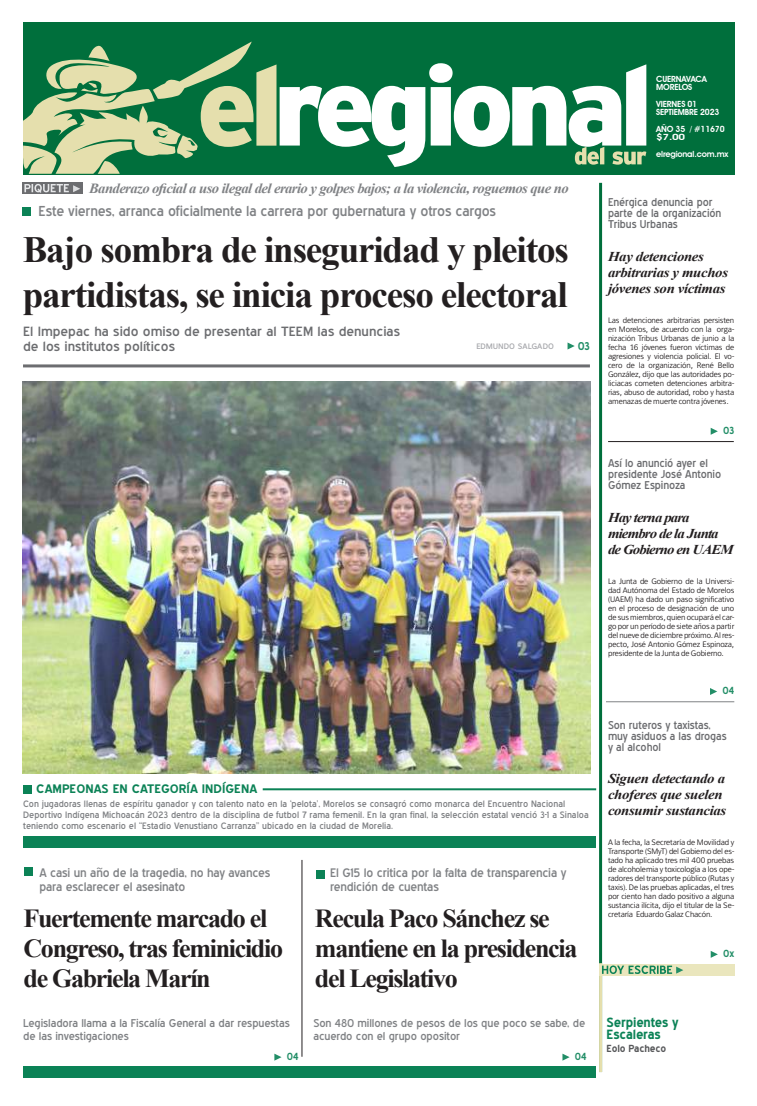
<style>
.page{position:relative;width:757px;height:1106px;background:#fff}
.page>*{position:absolute;margin:0;border:0;box-sizing:border-box;transform-origin:0 0}
.t1{font:700 37px/45px "Times New Roman";letter-spacing:-.03em;color:#231f20}
.t2{font:700 26px/30px "Times New Roman";letter-spacing:-.05em;color:#231f20}
.t3{font:italic 700 14px "Times New Roman";letter-spacing:-.04em;color:#808285;scale:1.05 1}
.t4{font:14px "Blue Highway";letter-spacing:-.015em;color:#808285;scale:1.05 1}
.t5{font:italic 700 13.5px/16px "Times New Roman";letter-spacing:-.025em;color:#231f20;scale:1.1 1}
.t6{font:italic 700 13.5px/16px "Times New Roman";letter-spacing:-.06em;color:#231f20;scale:1.1 1}
.t7{font:13px/15px "Blue Highway";color:#6c6d70;scale:1.1 1}
.t8{font:700 13px/12.5px "Blue Highway";letter-spacing:-.015em;color:#0b8256;scale:1.05 1}
.t9{font:12px/14px "Blue Highway";letter-spacing:-.015em;color:#808285;scale:1.05 1}
.t10{font:700 12px "Blue Highway";color:#0b8256;scale:1.1 1}
.t11{font:11px/11px "Blue Highway";letter-spacing:-.01em;color:#6c6d70}
.t12{font:11px/13px "Blue Highway";letter-spacing:-.01em;color:#808285;scale:1.05 1}
.t13{font:700 11px "Blue Highway";color:#228e67}
.t14{font:700 10px "Blue Highway";letter-spacing:-.015em;color:#57585a;scale:1.05 1}
.t15{font:700 10px "Blue Highway";letter-spacing:-.005em;color:#228e67}
.t16{font:9px/11px "Blue Highway";color:#808285;scale:1.05 1}
.t17{font:600 8.5px/8.3px "Avant Garde IT Cby BT";letter-spacing:-.02em;color:#fff}
.t18{font:8px/9px "Fran Klein";letter-spacing:-.015em;color:#231f20;text-align:justify}
.t19{font:700 8px "Fran Klein";color:#a8a9ad;scale:1.05 1}
</style>
<div class="page">
<div style="left:23px;top:183px;width:60px;height:11px;background:#6c6d70"></div>
<div style="left:23px;top:207px;width:8px;height:8px;background:#0b8256"></div>
<div style="left:23px;top:785px;width:8px;height:8px;background:#0b8256"></div>
<div style="left:316px;top:870px;width:8px;height:8px;background:#0b8256"></div>
<hr style="left:599px;top:183px;width:3px;height:889px;background:#006f3c">
<hr style="left:599px;top:963px;width:3px;height:109px;background:#e5dfad">
<svg style="left:567px;top:342px;width:8px;height:7px"></svg>
<hr style="left:23px;top:364px;width:567px;height:3px;background:#6c6d70">
<div style="left:23px;top:836px;width:573px;height:11px;background:#0b8256"></div>
<div style="left:23px;top:1066px;width:573px;height:11px;background:#0b8256"></div>
<svg style="left:24px;top:184px;width:56px;height:9px"></svg>
<hr style="left:263px;top:788px;width:333px;height:2px;background:#0b8256">
<div style="left:24px;top:867px;width:9px;height:8px;background:#0b8256"></div>
<svg style="left:274px;top:1053px;width:8px;height:7px"></svg>
<svg style="left:562px;top:1053px;width:8px;height:7px"></svg>
<hr style="left:301px;top:860px;width:1px;height:196px;background:#231f20">
<hr style="left:606px;top:701px;width:128px;height:1px;background:#808285">
<hr style="left:608px;top:441px;width:126px;height:1px;background:#231f20">
<div style="left:23px;top:22px;width:711px;height:152px;background:#006f3c"></div>
<svg style="left:280px;top:63px;width:366px;height:104px"></svg>
<svg style="left:24px;top:42px;width:252px;height:132px"></svg>
<svg style="left:575px;top:147px;width:71px;height:18px"></svg>
<div style="left:600px;top:964px;width:135px;height:11px;background:#eae6bd"></div>
<svg style="left:602px;top:965px;width:82px;height:9px"></svg>
<svg style="left:711px;top:428px;width:7px;height:7px"></svg>
<svg style="left:710px;top:688px;width:7px;height:7px"></svg>
<svg style="left:711px;top:951px;width:7px;height:6px"></svg>
<img style="left:23px;top:381px;width:567px;height:393px">
<h3 class="t3" style="left:89px;top:179px;width:458px">Banderazo oficial a uso ilegal del erario y golpes bajos; a la violencia, roguemos que no</h3>
<h3 class="t4" style="left:39px;top:202px;width:437px">Este viernes, arranca oficialmente la carrera por gubernatura y otros cargos</h3>
<h1 class="t1" style="left:23px;top:226px;width:548px">Bajo sombra de inseguridad y pleitos partidistas, se inicia proceso electoral</h1>
<h3 class="t7" style="left:23px;top:324px;width:344px">El Impepac ha sido omiso de presentar al TEEM las denuncias de los institutos políticos</h3>
<p class="t19" style="left:476px;top:342px;width:75px">EDMUNDO SALGADO</p>
<h3 class="t13" style="left:578px;top:339px;width:14px">03</h3>
<h3 class="t10" style="left:36px;top:782px;width:202px">CAMPEONAS EN CATEGORÍA INDÍGENA</h3>
<p class="t16" style="left:23px;top:798px;width:540px">Con jugadoras llenas de espíritu ganador y con talento nato en la ‘pelota’, Morelos se consagró como monarca del Encuentro Nacional<br>Deportivo Indígena Michoacán 2023 dentro de la disciplina de futbol 7 rama femenil. En la gran final, la selección estatal venció 3-1 a Sinaloa teniendo como escenario el “Estadio Venustiano Carranza” ubicado en la ciudad de Morelia.</p>
<h3 class="t9" style="left:39px;top:865px;width:222px">A casi un año de la tragedia, no hay avances para esclarecer el asesinato</h3>
<h2 class="t2" style="left:24px;top:902px;width:261px">Fuertemente marcado el<br>Congreso, tras feminicidio de Gabriela Marín</h2>
<h3 class="t9" style="left:330px;top:865px;width:227px">El G15 lo critica por la falta de transparencia y rendición de cuentas</h3>
<h2 class="t2" style="left:315px;top:902px;width:264px">Recula Paco Sánchez se mantiene en la presidencia del Legislativo</h2>
<h3 class="t12" style="left:23px;top:1016px;width:255px">Legisladora llama a la Fiscalía General a dar respuestas de las investigaciones</h3>
<p class="t15" style="left:287px;top:1050px;width:13px">04</p>
<p class="t15" style="left:575px;top:1050px;width:13px">04</p>
<h3 class="t12" style="left:313px;top:1016px;width:260px">Son 480 millones de pesos de los que poco se sabe, de acuerdo con el grupo opositor</h3>
<p class="t17" style="left:656px;top:75px;width:52px">CUERNAVACA<br>MORELOS</p>
<p class="t17" style="left:656px;top:100px;width:65px">VIERNES 01<br>SEPTIEMBRE 2023</p>
<p class="t17" style="left:656px;top:125px;width:70px">AÑO 35 / #11670 $7.00</p>
<p class="t17" style="left:656px;top:149px;width:74px">elregional.com.mx</p>
<h3 class="t11" style="left:608px;top:197px;width:115px">Enérgica denuncia por parte de la organización<br>Tribus Urbanas</h3>
<h3 class="t5" style="left:608px;top:248px;width:111px">Hay detenciones arbitrarias y muchos jóvenes son víctimas</h3>
<p class="t18" style="left:608px;top:315px;width:128px">Las detenciones arbitrarias persisten en Morelos, de acuerdo con la orga&shy;nización Tribus Urbanas de junio a la fecha 16 jóvenes fueron víctimas de agresiones y violencia policial. El vo&shy;cero de la organización, René Bello González, dijo que las autoridades po&shy;liciacas cometen detenciones arbitra&shy;rias, abuso de autoridad, robo y hasta amenazas de muerte contra jóvenes.</p>
<p class="t15" style="left:723px;top:424px;width:13px">03</p>
<h3 class="t11" style="left:608px;top:457px;width:115px">Así lo anunció ayer el presidente José Antonio<br>Gómez Espinoza</h3>
<h3 class="t6" style="left:608px;top:509px;width:116px">Hay terna para miembro de la Junta de Gobierno en UAEM</h3>
<p class="t18" style="left:608px;top:576px;width:128px">La Junta de Gobierno de la Universi&shy;dad Autónoma del Estado de Morelos (UAEM) ha dado un paso significativo en el proceso de designación de uno de sus miembros, quien ocupará el car&shy;go por un período de siete años a partir del nueve de diciembre próximo. Al res&shy;pecto, José Antonio Gómez Espinoza, presidente de la Junta de Gobierno.</p>
<p class="t15" style="left:722px;top:684px;width:13px">04</p>
<h3 class="t11" style="left:608px;top:719px;width:120px">Son ruteros y taxistas, muy asiduos a las drogas y al alcohol</h3>
<h3 class="t5" style="left:608px;top:770px;width:109px">Siguen detectando a choferes que suelen consumir sustancias</h3>
<p class="t18" style="left:608px;top:837px;width:128px">A la fecha, la Secretaría de Movilidad y Transporte (SMyT) del Gobierno del es&shy;tado ha aplicado tres mil 400 pruebas de alcoholemia y toxicología a los ope&shy;radores del transporte público (Rutas y taxis). De las pruebas aplicadas, el tres por ciento han dado positivo a alguna sustancia ilícita, dijo el titular de la Se&shy;cretaría Eduardo Galaz Chacón.</p>
<h3 class="t8" style="left:607px;top:1015px;width:70px">Serpientes y<br>Escaleras</h3>
<p class="t14" style="left:607px;top:1042px;width:58px">Eolo Pacheco</p>
<p class="t15" style="left:723px;top:947px;width:13px">0x</p>
</div>
